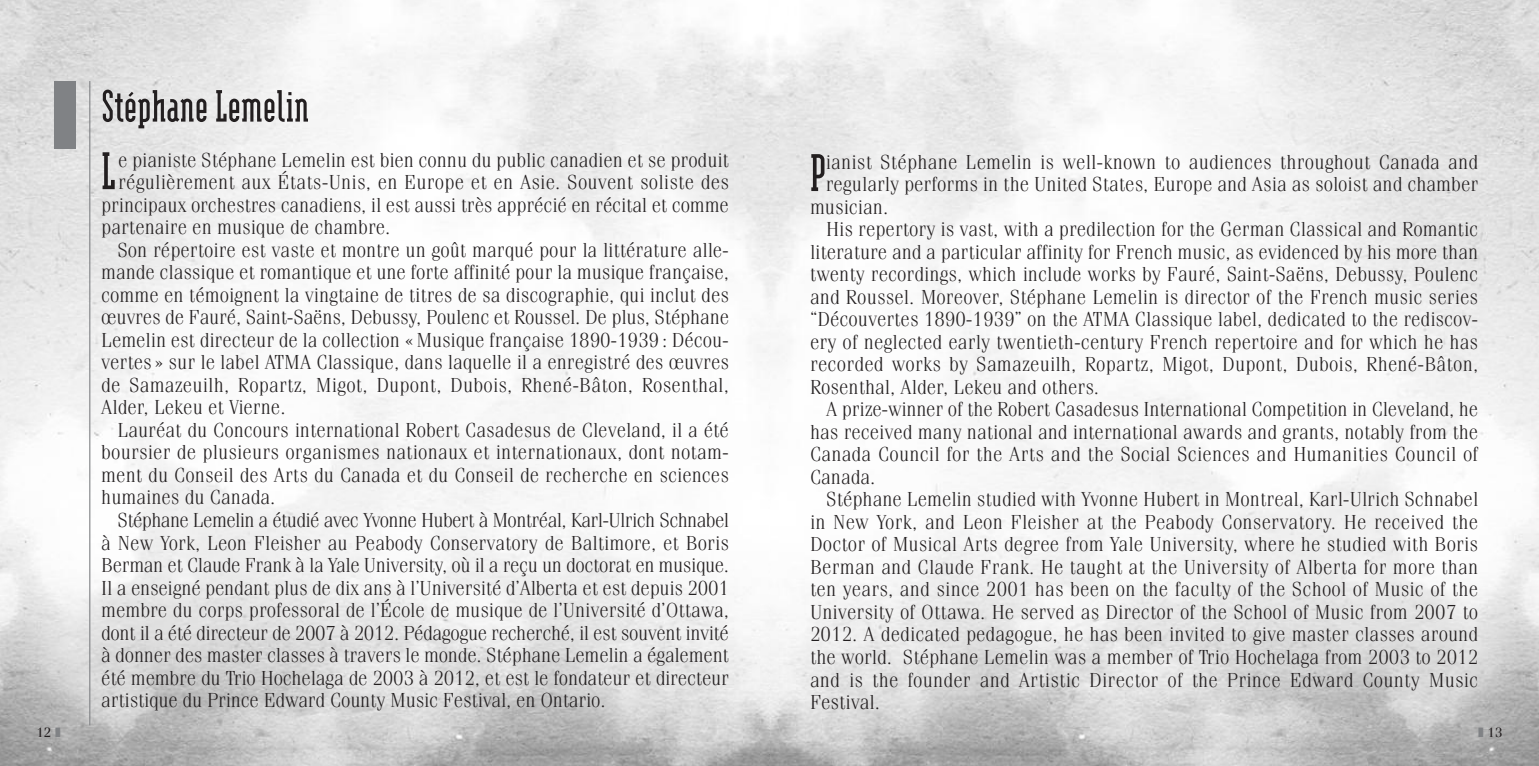
<style>
.page{position:relative;width:1539px;height:766px;background:#fff}
.page>*{position:absolute;margin:0;border:0;box-sizing:border-box;transform-origin:0 0}
.t1{font:700 63.23px "Modula Serif";color:#231f20}
.t2{font:700 54px "Modula Serif";color:#231f20}
.t3{font:300 20.25px "Fenice";color:#231f20}
.t4{font:300 20.25px "Fenice";letter-spacing:-.02em;color:#231f20}
.t5{font:300 20.25px "Fenice";letter-spacing:-.03em;color:#231f20}
.t6{font:13.5px "Fenice";color:#231f20}
.s1{color:#808285}
</style>
<div class="page">
<img style="left:0;top:0;width:1539px;height:765px">
<div style="left:54px;top:81px;width:21px;height:67px;background:#808285"></div>
<hr style="left:89px;top:81px;width:1px;height:644px;background:#808285">
<h2 class="t2" style="left:101px;top:71px;width:209px">StéphaneLemelin</h2>
<h1 class="t1" style="left:101px;top:130px;width:16px">L</h1>
<p class="t3" style="left:118px;top:152px;width:612px">e pianiste Stéphane Lemelin est bien connu du public canadien et se produit</p>
<p class="t3" style="left:118px;top:175px;width:612px">régulièrement aux États-Unis, en Europe et en Asie. Souvent soliste des</p>
<p class="t3" style="left:101px;top:197px;width:629px">principaux orchestres canadiens, il est aussi très apprécié en récital et comme</p>
<p class="t3" style="left:101px;top:220px;width:291px">partenaire en musique de chambre.</p>
<p class="t3" style="left:117px;top:242px;width:613px">Son répertoire est vaste et montre un goût marqué pour la littérature alle-</p>
<p class="t3" style="left:101px;top:265px;width:629px">mande classique et romantique et une forte affinité pour la musique française,</p>
<p class="t3" style="left:101px;top:287px;width:629px">comme en témoignent la vingtaine de titres de sa discographie, qui inclut des</p>
<p class="t3" style="left:101px;top:310px;width:629px">œuvres de Fauré, Saint-Saëns, Debussy, Poulenc et Roussel. De plus, Stéphane</p>
<p class="t3" style="left:101px;top:332px;width:629px">Lemelin est directeur de la collection «Musique française 1890-1939 : Décou-</p>
<p class="t3" style="left:101px;top:355px;width:629px">vertes » sur le label ATMA Classique, dans laquelle il a enregistré des œuvres</p>
<p class="t3" style="left:101px;top:377px;width:629px">de Samazeuilh, Ropartz, Migot, Dupont, Dubois, Rhené-Bâton, Rosenthal,</p>
<p class="t3" style="left:101px;top:400px;width:186px">Alder, Lekeu et Vierne.</p>
<p class="t3" style="left:117px;top:422px;width:613px">Lauréat du Concours international Robert Casadesus de Cleveland, il a été</p>
<p class="t3" style="left:101px;top:445px;width:629px">boursier de plusieurs organismes nationaux et internationaux, dont notam-</p>
<p class="t3" style="left:101px;top:467px;width:629px">ment du Conseil des Arts du Canada et du Conseil de recherche en sciences</p>
<p class="t3" style="left:101px;top:490px;width:176px">humaines du Canada.</p>
<p class="t5" style="left:117px;top:512px;width:613px">Stéphane Lemelin a étudié avec Yvonne Hubert à Montréal, Karl-Ulrich Schnabel</p>
<p class="t3" style="left:101px;top:535px;width:629px">à New York, Leon Fleisher au Peabody Conservatory de Baltimore, et Boris</p>
<p class="t4" style="left:101px;top:557px;width:629px">Berman et Claude Frank à la Yale University, où il a reçu un doctorat en musique.</p>
<p class="t3" style="left:101px;top:580px;width:629px">Il a enseigné pendant plus de dix ans à l’Université d’Alberta et est depuis 2001</p>
<p class="t3" style="left:101px;top:602px;width:629px">membre du corps professoral de l’École de musique de l’Université d’Ottawa,</p>
<p class="t4" style="left:101px;top:625px;width:629px">dont il a été directeur de 2007 à 2012. Pédagogue recherché, il est souvent invité</p>
<p class="t3" style="left:101px;top:647px;width:629px">à donner des master classes à travers le monde. Stéphane Lemelin a également</p>
<p class="t3" style="left:101px;top:670px;width:629px">été membre du Trio Hochelaga de 2003 à 2012, et est le fondateur et directeur</p>
<p class="t3" style="left:101px;top:692px;width:506px">artistique du Prince Edward County Music Festival, en Ontario.</p>
<h1 class="t1" style="left:810px;top:132px;width:18px">P</h1>
<p class="t3" style="left:826px;top:154px;width:654px">ianist Stéphane Lemelin is well-known to audiences throughout Canada and</p>
<p class="t3" style="left:826px;top:177px;width:654px">regularly performs in the United States, Europe and Asia as soloist and chamber</p>
<p class="t3" style="left:810px;top:199px;width:80px">musician.</p>
<p class="t3" style="left:826px;top:222px;width:654px">His repertory is vast, with a predilection for the German Classical and Romantic</p>
<p class="t3" style="left:810px;top:244px;width:670px">literature and a particular affinity for French music, as evidenced by his more than</p>
<p class="t3" style="left:810px;top:267px;width:670px">twenty recordings, which include works by Fauré, Saint-Saëns, Debussy, Poulenc</p>
<p class="t3" style="left:810px;top:289px;width:670px">and Roussel. Moreover, Stéphane Lemelin is director of the French music series</p>
<p class="t3" style="left:810px;top:312px;width:670px">“Découvertes 1890-1939” on the ATMA Classique label, dedicated to the rediscov-</p>
<p class="t3" style="left:810px;top:334px;width:670px">ery of neglected early twentieth-century French repertoire and for which he has</p>
<p class="t3" style="left:810px;top:357px;width:670px">recorded works by Samazeuilh, Ropartz, Migot, Dupont, Dubois, Rhené-Bâton,</p>
<p class="t3" style="left:810px;top:379px;width:291px">Rosenthal, Alder, Lekeu and others.</p>
<p class="t3" style="left:826px;top:402px;width:654px">A prize-winner of the Robert Casadesus International Competition in Cleveland, he</p>
<p class="t3" style="left:810px;top:424px;width:670px">has received many national and international awards and grants, notably from the</p>
<p class="t3" style="left:810px;top:447px;width:670px">Canada Council for the Arts and the Social Sciences and Humanities Council of</p>
<p class="t3" style="left:810px;top:469px;width:67px">Canada.</p>
<p class="t3" style="left:826px;top:492px;width:654px">Stéphane Lemelin studied with Yvonne Hubert in Montreal, Karl-Ulrich Schnabel</p>
<p class="t3" style="left:810px;top:514px;width:670px">in New York, and Leon Fleisher at the Peabody Conservatory. He received the</p>
<p class="t3" style="left:810px;top:537px;width:670px">Doctor of Musical Arts degree from Yale University, where he studied with Boris</p>
<p class="t3" style="left:810px;top:559px;width:670px">Berman and Claude Frank. He taught at the University of Alberta for more than</p>
<p class="t3" style="left:810px;top:582px;width:670px">ten years, and since 2001 has been on the faculty of the School of Music of the</p>
<p class="t3" style="left:810px;top:604px;width:670px">University of Ottawa. He served as Director of the School of Music from 2007 to</p>
<p class="t3" style="left:810px;top:627px;width:670px">2012. A dedicated pedagogue, he has been invited to give master classes around</p>
<p class="t3" style="left:810px;top:649px;width:670px">the world. Stéphane Lemelin was a member of Trio Hochelaga from 2003 to 2012</p>
<p class="t3" style="left:810px;top:672px;width:670px">and is the founder and Artistic Director of the Prince Edward County Music</p>
<p class="t3" style="left:810px;top:694px;width:72px">Festival.</p>
<p class="t6" style="left:36px;top:727px;width:26px">12 <span class="s1">❚</span></p>
<p class="t6" style="left:1478px;top:727px;width:26px"><span class="s1">❚</span> 13</p>
</div>
